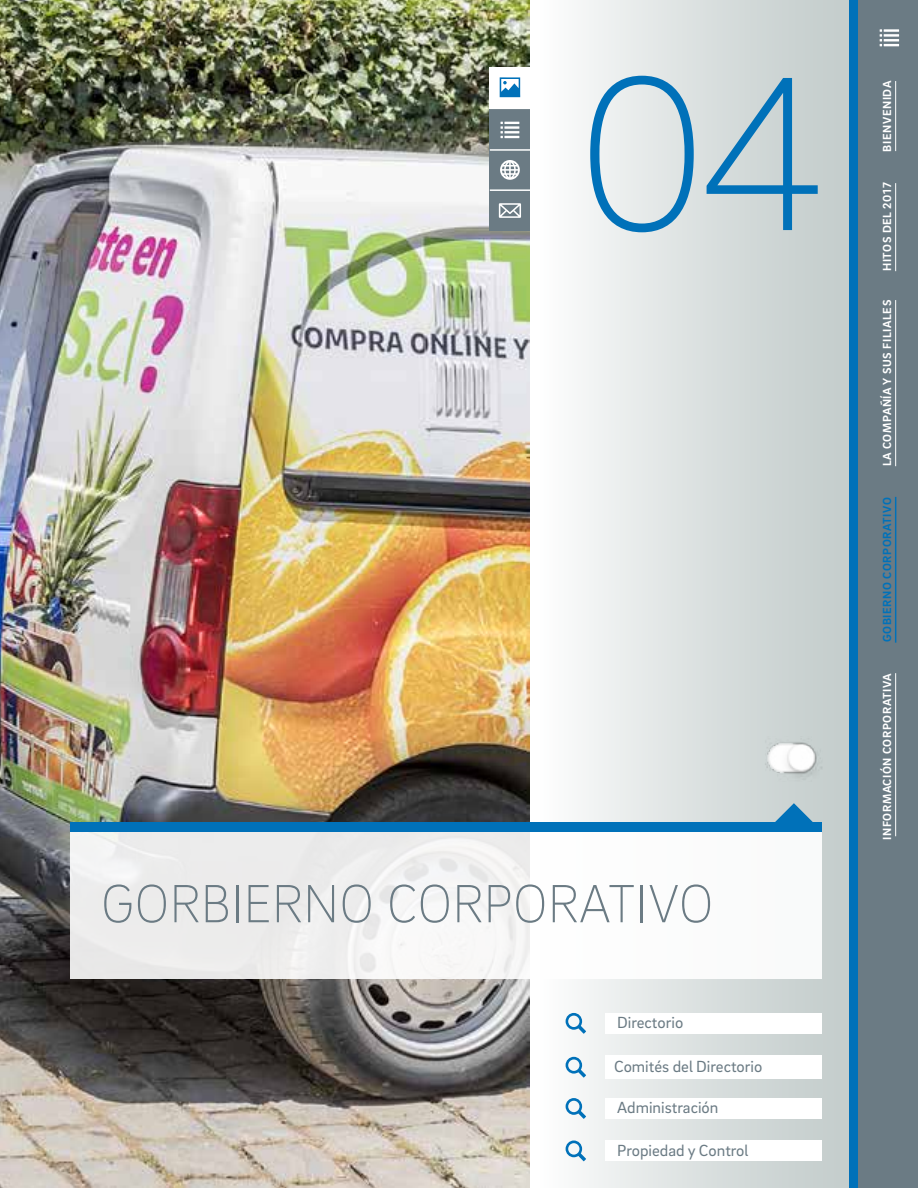
<style>
.page{position:relative;width:918px;height:1188px;background:#fff}
.page>*{position:absolute;margin:0;border:0;box-sizing:border-box;transform-origin:0 0}
.t1{font:200 225px "Brix Sans";color:#0071b9}
.t2{font:200 55.05px "Brix Sans";color:#6b7b84}
.t3{font:16.5px "Brix Sans";color:#6b7b84}
.t4{font:700 12px "Brix Sans";letter-spacing:.05em;color:#fff}
.t5{font:700 12px "Brix Sans";letter-spacing:.05em;color:#0071b9}
</style>
<div class="page">
<img style="left:0;top:0;width:529px;height:1188px">
<div style="left:538px;top:0;width:310px;height:1188px;background:linear-gradient(to right,#fcfcfc,#c0cac9)"></div>
<div style="left:858px;top:0;width:60px;height:1188px;background:#6b7b84"></div>
<svg style="left:880px;top:29px;width:19px;height:17px"></svg>
<hr style="left:895px;top:82px;width:1px;height:69px;background:#fff">
<hr style="left:895px;top:301px;width:1px;height:165px;background:#fff">
<hr style="left:895px;top:184px;width:1px;height:87px;background:#fff">
<hr style="left:895px;top:674px;width:1px;height:162px;background:#fff">
<hr style="left:895px;top:498px;width:1px;height:144px;background:#0071b9">
<div style="left:849px;top:0;width:9px;height:1188px;background:#0071b9"></div>
<div style="left:490px;top:109px;width:40px;height:122px;background:#6b7b84"></div>
<svg style="left:501px;top:122px;width:18px;height:16px"></svg>
<svg style="left:500px;top:160px;width:20px;height:20px"></svg>
<svg style="left:499px;top:203px;width:22px;height:15px"></svg>
<div style="left:490px;top:67px;width:40px;height:42px;background:#fff"></div>
<svg style="left:500px;top:77px;width:20px;height:20px"></svg>
<hr style="left:491px;top:149px;width:40px;height:2px;background:#fff">
<hr style="left:491px;top:189px;width:40px;height:2px;background:#fff">
<img style="left:764px;top:737px;width:58px;height:44px">
<svg style="left:775px;top:803px;width:38px;height:19px"></svg>
<div style="left:70px;top:822px;width:752px;height:157px;background:linear-gradient(to right,#eae9e9,#feffff)"></div>
<div style="left:71px;top:822px;width:751px;height:9px;background:#0071b9"></div>
<div style="left:605px;top:1098px;width:216px;height:20px;background:#fff"></div>
<svg style="left:566px;top:1098px;width:20px;height:21px"></svg>
<div style="left:605px;top:1140px;width:216px;height:21px;background:#fff"></div>
<svg style="left:566px;top:1141px;width:20px;height:20px"></svg>
<div style="left:605px;top:1013px;width:216px;height:20px;background:#fff"></div>
<svg style="left:566px;top:1013px;width:20px;height:21px"></svg>
<svg style="left:566px;top:1057px;width:20px;height:21px"></svg>
<div style="left:605px;top:1056px;width:216px;height:23px;background:#fff"></div>
<h1 class="t1" style="left:575px;top:12px;width:254px">04</h1>
<h2 class="t2" style="left:101px;top:869px;width:614px">GORBIERNO CORPORATIVO</h2>
<h3 class="t3" style="left:617px;top:1012px;width:68px">Directorio</h3>
<h3 class="t3" style="left:614px;top:1056px;width:150px">Comités del Directorio</h3>
<h3 class="t3" style="left:617px;top:1097px;width:103px">Administración</h3>
<h3 class="t3" style="left:617px;top:1139px;width:133px">Propiedad y Control</h3>
<p class="t4" style="left:879px;top:152px;width:72px;rotate:-90deg">BIENVENIDA</p>
<p class="t4" style="left:879px;top:271px;width:90px;rotate:-90deg">HITOS DEL 2017</p>
<p class="t4" style="left:879px;top:466px;width:168px;rotate:-90deg">LA COMPAÑÍA Y SUS FILIALES</p>
<p class="t5" style="left:879px;top:642px;width:147px;rotate:-90deg">GOBIERNO CORPORATIVO</p>
<p class="t4" style="left:879px;top:840px;width:168px;rotate:-90deg">INFORMACIÓN CORPORATIVA</p>
</div>
